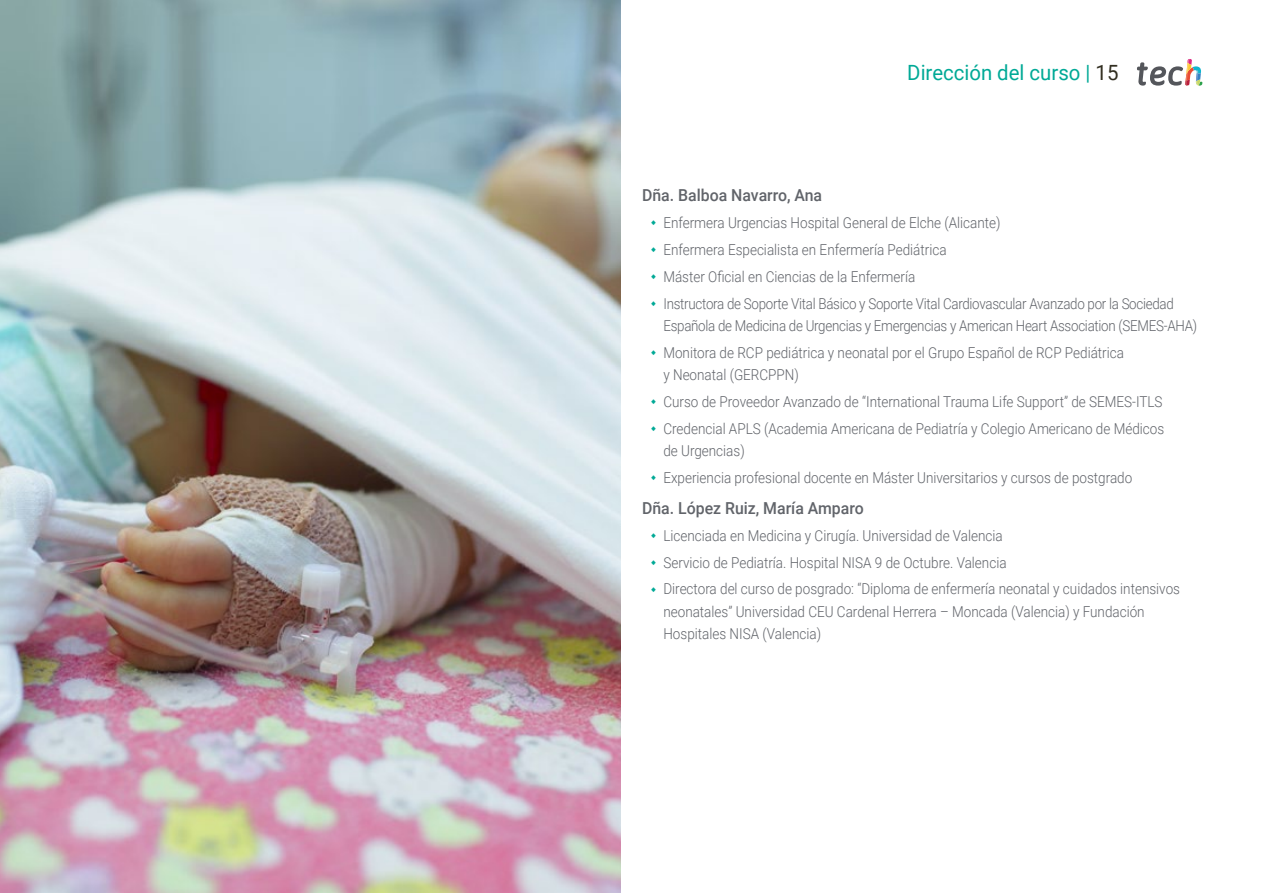
<style>
.page{position:relative;width:1263px;height:893px;background:#fff}
.page>*{position:absolute;margin:0;border:0;box-sizing:border-box;transform-origin:0 0}
.t1{font:21px "Roboto";color:#00a996}
.t2{font:500 16.5px "Roboto";color:#61646a;scale:.96 1}
.t3{font:300 15px/26.7px "Roboto";color:#61646a;scale:.9 1}
.t4{font:300 15px/26.7px "Roboto";letter-spacing:-.02em;color:#61646a;scale:.89 1}
.s1{color:#312e20}
</style>
<div class="page">
<svg style="left:1137px;top:59px;width:65px;height:27px"></svg>
<img style="left:0;top:0;width:621px;height:893px">
<h1 class="t1" style="left:907px;top:57px;width:213px">Dirección del curso | <span class="s1">15</span></h1>
<p class="t2" style="left:642px;top:184px;width:189px">Dña. Balboa Navarro, Ana</p>
<p class="t3" style="left:663px;top:209px;width:569px">Enfermera Urgencias Hospital General de Elche (Alicante)<br>Enfermera Especialista en Enfermería Pediátrica<br>Máster Oficial en Ciencias de la Enfermería<br>Instructora de Soporte Vital Básico y Soporte Vital Cardiovascular Avanzado por la Sociedad</p>
<p class="t4" style="left:663px;top:312px;width:601px">Española de Medicina de Urgencias y Emergencias y American Heart Association (SEMES-AHA)<br>Monitora de RCP pediátrica y neonatal por el Grupo Español de RCP Pediátrica</p>
<p class="t3" style="left:663px;top:361px;width:558px">y Neonatal (GERCPPN)<br>Curso de Proveedor Avanzado de “International Trauma Life Support” de SEMES-ITLS<br>Credencial APLS (Academia Americana de Pediatría y Colegio Americano de Médicos</p>
<p class="t3" style="left:663px;top:437px;width:523px">de Urgencias)<br>Experiencia profesional docente en Máster Universitarios y cursos de postgrado</p>
<p class="t2" style="left:642px;top:497px;width:232px">Dña. López Ruiz, María Amparo</p>
<p class="t3" style="left:663px;top:521px;width:576px">Licenciada en Medicina y Cirugía. Universidad de Valencia<br>Servicio de Pediatría. Hospital NISA 9 de Octubre. Valencia<br>Directora del curso de posgrado: “Diploma de enfermería neonatal y cuidados intensivos</p>
<p class="t3" style="left:663px;top:600px;width:536px;line-height:22.5px">neonatales” Universidad CEU Cardenal Herrera – Moncada (Valencia) y Fundación<br>Hospitales NISA (Valencia)</p>
</div>
